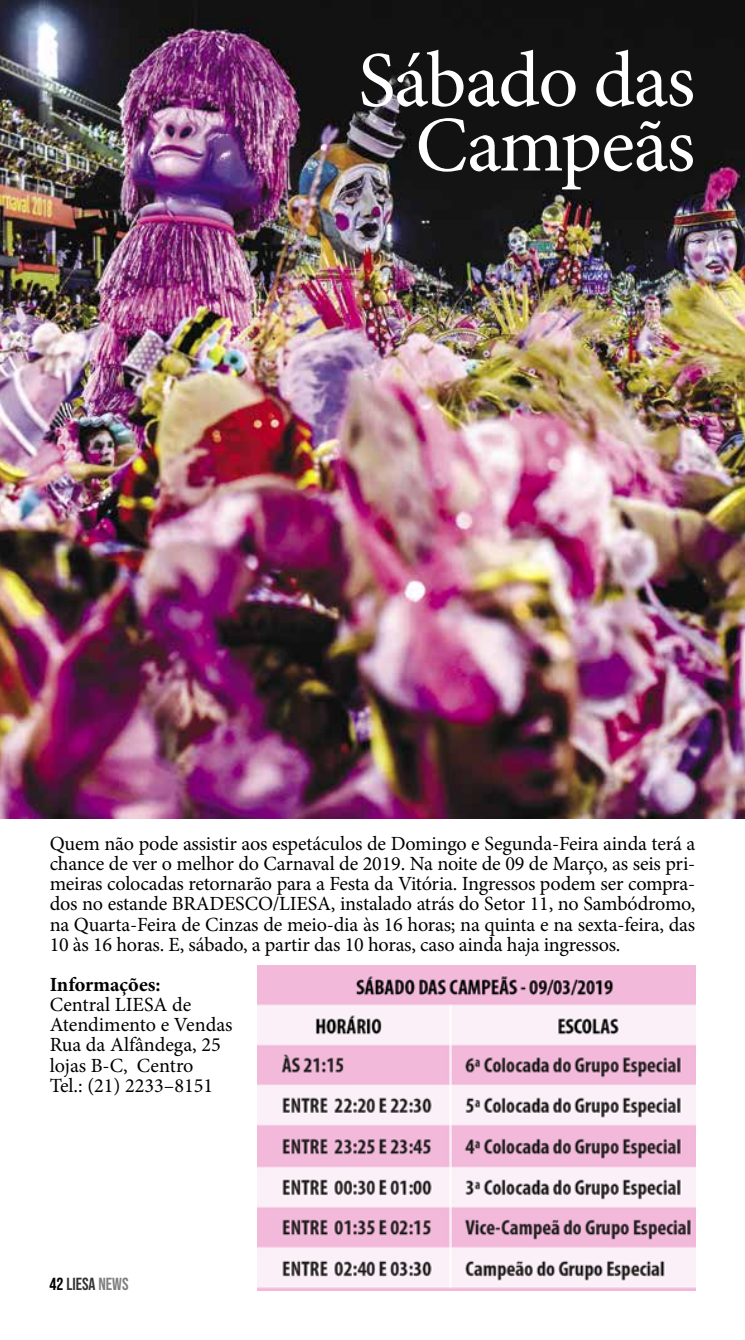
<style>
.page{position:relative;width:745px;height:1340px;background:#fff}
.page>*{position:absolute;margin:0;border:0;box-sizing:border-box;transform-origin:0 0}
.t1{font:78.75px/64.8px "Minion Pro";letter-spacing:-.02em;color:#fff;text-align:right}
.t2{font:20.12px/20.1px "Minion Pro";letter-spacing:-.005em;color:#000;text-align:justify}
.t3{font:700 20.12px "Minion Pro";color:#000}
.t4{font:17.5px "Bebas Neue";color:#333}
.s1{color:#000}
.s2{color:#7f7f7f}
</style>
<div class="page">
<img style="left:0;top:0;width:744px;height:819px">
<img style="left:257px;top:965px;width:437px;height:325px">
<h1 class="t1" style="left:358px;top:49px;width:338px">Sábado das<br>Campeãs</h1>
<p class="t2" style="left:50px;top:833px;width:646px">Quem não pode assistir aos espetáculos de Domingo e Segunda-Feira ainda terá a chance de ver o melhor do Carnaval de 2019. Na noite de 09 de Março, as seis pri&shy;meiras colocadas retornarão para a Festa da Vitória. Ingressos podem ser compra&shy;dos no estande BRADESCO/LIESA, instalado atrás do Setor 11, no Sambódromo, na Quarta-Feira de Cinzas de meio-dia às 16 horas; na quinta e na sexta-feira, das 10 às 16 horas. E, sábado, a partir das 10 horas, caso ainda haja ingressos.</p>
<p class="t3" style="left:50px;top:970px;width:112px">Informações:</p>
<p class="t2" style="left:50px;top:994px;width:184px;text-align:left">Central LIESA de<br>Atendimento e Vendas<br>Rua da Alfândega, 25 lojas B-C, Centro<br>Tel.: (21) 2233–8151</p>
<p class="t4" style="left:49px;top:1274px;width:80px"><span class="s1">42</span> LIESA <span class="s2">NEWS</span></p>
</div>
